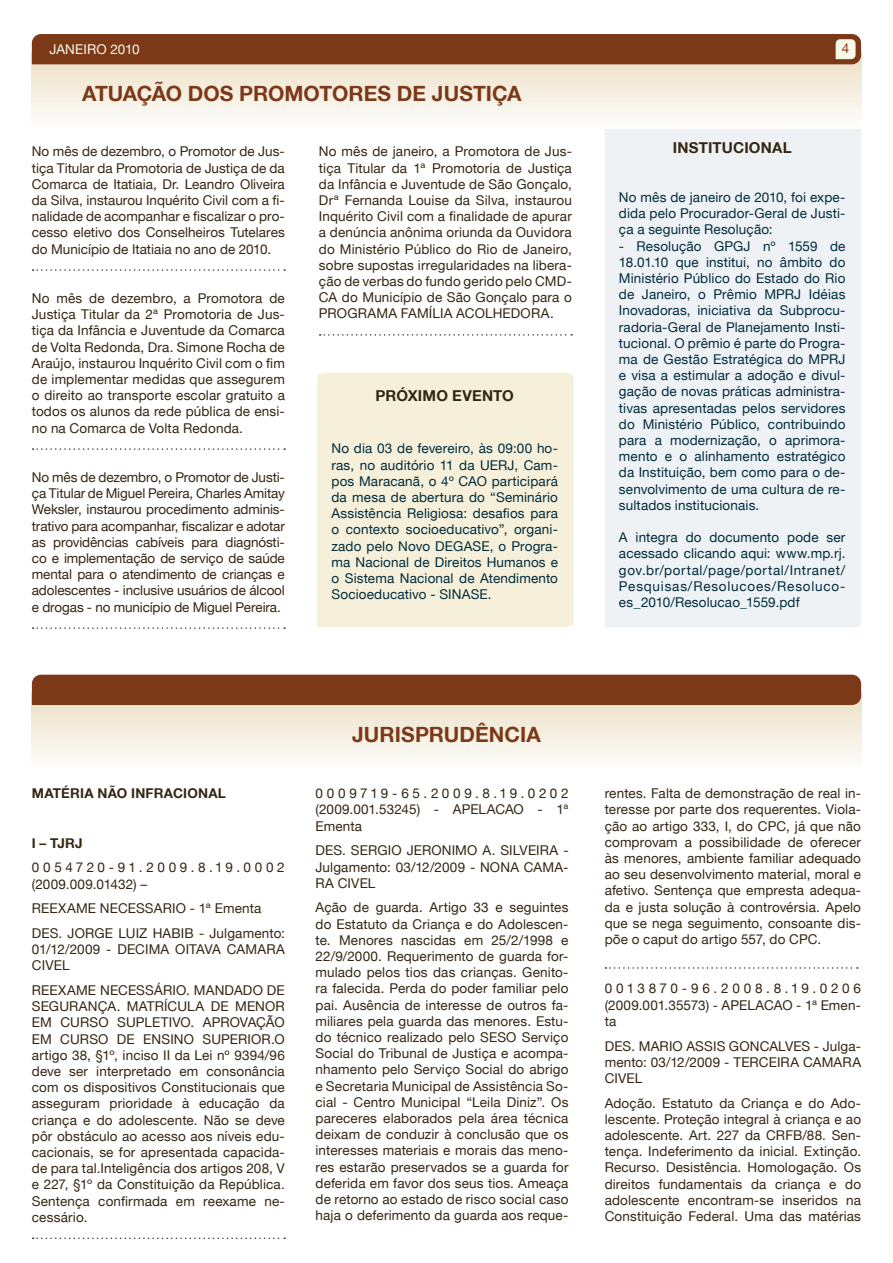
<style>
.page{position:relative;width:893px;height:1263px;background:#fff}
.page>*{position:absolute;margin:0;border:0;box-sizing:border-box;transform-origin:0 0}
.t1{font:700 21px "Helvetica Neue LT";color:#7c3918}
.t2{font:700 15px "Helvetica Neue LT";letter-spacing:.01em;color:#342612}
.t3{font:13.5px/16.2px "Helvetica Neue LT";letter-spacing:.01em;color:#342612;text-align:justify}
.t4{font:13.5px/16.2px "Helvetica Neue LT";letter-spacing:.01em;color:#002c3d;text-align:justify}
.t5{font:13.5px/16.2px "Helvetica Neue LT";letter-spacing:.235em;color:#342612}
.t6{font:700 13.5px "Helvetica Neue LT";letter-spacing:.015em;color:#342612}
.t7{font:13.5px "Helvetica Neue LT";color:#f9f9e9}
.t8{font:13.5px "Helvetica Neue LT";color:#7c3918}
</style>
<div class="page">
<svg style="left:33px;top:1237px;width:252px;height:2px"></svg>
<svg style="left:605px;top:967px;width:253px;height:2px"></svg>
<div style="left:605px;top:129px;width:256px;height:498px;background:#eff2f5"></div>
<div style="left:317px;top:373px;width:257px;height:254px;background:#f6f0da"></div>
<svg style="left:32px;top:705px;width:829px;height:53px;background:#f4eedf"></svg>
<div style="left:32px;top:675px;width:829px;height:30px;background:#7c3918"></div>
<svg style="left:32px;top:64px;width:829px;height:53px;background:#f3ecde"></svg>
<div style="left:32px;top:34px;width:829px;height:30px;background:#7c3918"></div>
<svg style="left:33px;top:269px;width:252px;height:2px"></svg>
<svg style="left:33px;top:448px;width:252px;height:2px"></svg>
<svg style="left:33px;top:627px;width:252px;height:2px"></svg>
<svg style="left:320px;top:334px;width:252px;height:2px"></svg>
<p class="t7" style="left:49px;top:41px;width:92px">JANEIRO 2010</p>
<p class="t8" style="left:842px;top:41px;width:9px">4</p>
<h1 class="t1" style="left:82px;top:81px;width:441px">ATUAÇÃO DOS PROMOTORES DE JUSTIÇA</h1>
<p class="t3" style="left:32px;top:143px;width:255px">No mês de dezembro, o Promotor de Jus&shy;tiça Titular da Promotoria de Justiça de da Comarca de Itatiaia, Dr. Leandro Oliveira da Silva, instaurou Inquérito Civil com a fi&shy;nalidade de acompanhar e fiscalizar o pro&shy;cesso eletivo dos Conselheiros Tutelares do Município de Itatiaia no ano de 2010.</p>
<p class="t3" style="left:32px;top:290px;width:255px">No mês de dezembro, a Promotora de Justiça Titular da 2ª Promotoria de Jus&shy;tiça da Infância e Juventude da Comarca de Volta Redonda, Dra. Simone Rocha de Araújo, instaurou Inquérito Civil com o fim de implementar medidas que assegurem o direito ao transporte escolar gratuito a todos os alunos da rede pública de ensi&shy;no na Comarca de Volta Redonda.</p>
<p class="t3" style="left:32px;top:469px;width:255px">No mês de dezembro, o Promotor de Justi&shy;ça Titular de Miguel Pereira, Charles Amitay Weksler, instaurou procedimento adminis&shy;trativo para acompanhar, fiscalizar e adotar as providências cabíveis para diagnósti&shy;co e implementação de serviço de saúde mental para o atendimento de crianças e adolescentes - inclusive usuários de álcool e drogas - no município de Miguel Pereira.</p>
<p class="t3" style="left:319px;top:143px;width:255px">No mês de janeiro, a Promotora de Jus&shy;tiça Titular da 1ª Promotoria de Justiça da Infância e Juventude de São Gonçalo, Drª Fernanda Louise da Silva, instaurou Inquérito Civil com a finalidade de apurar a denúncia anônima oriunda da Ouvidora do Ministério Público do Rio de Janeiro, sobre supostas irregularidades na libera&shy;ção de verbas do fundo gerido pelo CMD-CA do Município de São Gonçalo para o PROGRAMA FAMÍLIA ACOLHEDORA.</p>
<p class="t2" style="left:375px;top:386px;width:140px">PRÓXIMO EVENTO</p>
<p class="t4" style="left:331px;top:440px;width:228px">No dia 03 de fevereiro, às 09:00 ho&shy;ras, no auditório 11 da UERJ, Cam&shy;pos Maracanã, o 4º CAO participará da mesa de abertura do “Seminário Assistência Religiosa: desafios para o contexto socioeducativo”, organi&shy;zado pelo Novo DEGASE, o Progra&shy;ma Nacional de Direitos Humanos e o Sistema Nacional de Atendimento Socioeducativo - SINASE.</p>
<p class="t2" style="left:673px;top:139px;width:120px">INSTITUCIONAL</p>
<p class="t4" style="left:619px;top:189px;width:228px">No mês de janeiro de 2010, foi expe&shy;dida pelo Procurador-Geral de Justi&shy;ça a seguinte Resolução:</p>
<p class="t4" style="left:619px;top:237px;width:228px">- Resolução GPGJ nº 1559 de 18.01.10 que institui, no âmbito do Ministério Público do Estado do Rio de Janeiro, o Prêmio MPRJ Idéias Inovadoras, iniciativa da Subprocu&shy;radoria-Geral de Planejamento Insti&shy;tucional. O prêmio é parte do Progra&shy;ma de Gestão Estratégica do MPRJ e visa a estimular a adoção e divul&shy;gação de novas práticas administra&shy;tivas apresentadas pelos servidores do Ministério Público, contribuindo para a modernização, o aprimora&shy;mento e o alinhamento estratégico da Instituição, bem como para o de&shy;senvolvimento de uma cultura de re&shy;sultados institucionais.</p>
<p class="t4" style="left:619px;top:529px;width:228px">A integra do documento pode ser acessado clicando aqui: www.mp.rj. gov.br/portal/page/portal/Intranet/ Pesquisas/Resolucoes/Resoluco&shy;es_2010/Resolucao_1559.pdf</p>
<p class="t6" style="left:32px;top:785px;width:196px">MATÉRIA NÃO INFRACIONAL</p>
<p class="t6" style="left:32px;top:834px;width:52px">I – TJRJ</p>
<p class="t5" style="left:32px;top:859px;width:254px">0054720-91.2009.8.19.0002 (2009.009.01432) –</p>
<p class="t3" style="left:32px;top:896px;width:255px;line-height:24.8px">REEXAME NECESSARIO - 1ª Ementa<br>DES. JORGE LUIZ HABIB - Julgamento:</p>
<p class="t3" style="left:32px;top:941px;width:255px">01/12/2009 - DECIMA OITAVA CAMARA<br>CIVEL</p>
<p class="t3" style="left:32px;top:982px;width:255px">REEXAME NECESSÁRIO. MANDADO DE SEGURANÇA. MATRÍCULA DE MENOR EM CURSO SUPLETIVO. APROVAÇÃO EM CURSO DE ENSINO SUPERIOR.O artigo 38, §1º, inciso II da Lei nº 9394/96 deve ser interpretado em consonância com os dispositivos Constitucionais que asseguram prioridade à educação da criança e do adolescente. Não se deve pôr obstáculo ao acesso aos níveis edu&shy;cacionais, se for apresentada capacida&shy;de para tal.Inteligência dos artigos 208, V e 227, §1º da Constituição da República.<br>Sentença confirmada em reexame ne&shy;cessário.</p>
<h1 class="t1" style="left:352px;top:721px;width:190px">JURISPRUDÊNCIA</h1>
<p class="t3" style="left:315px;top:785px;width:255px">0009719-65.2009.8.19.0202 (2009.001.53245) - APELACAO - 1ª Ementa</p>
<p class="t3" style="left:315px;top:842px;width:255px">DES. SERGIO JERONIMO A. SILVEIRA - Julgamento: 03/12/2009 - NONA CAMA-RA CIVEL</p>
<p class="t3" style="left:315px;top:899px;width:255px">Ação de guarda. Artigo 33 e seguintes do Estatuto da Criança e do Adolescen&shy;te. Menores nascidas em 25/2/1998 e 22/9/2000. Requerimento de guarda for&shy;mulado pelos tios das crianças. Genito&shy;ra falecida. Perda do poder familiar pelo pai. Ausência de interesse de outros fa&shy;miliares pela guarda das menores. Estu&shy;do técnico realizado pelo SESO Serviço Social do Tribunal de Justiça e acompa&shy;nhamento pelo Serviço Social do abrigo e Secretaria Municipal de Assistência So&shy;cial - Centro Municipal “Leila Diniz”. Os pareceres elaborados pela área técnica deixam de conduzir à conclusão que os interesses materiais e morais das meno&shy;res estarão preservados se a guarda for deferida em favor dos seus tios. Ameaça de retorno ao estado de risco social caso haja o deferimento da guarda aos reque-</p>
<p class="t3" style="left:605px;top:785px;width:258px">rentes. Falta de demonstração de real in&shy;teresse por parte dos requerentes. Viola&shy;ção ao artigo 333, I, do CPC, já que não comprovam a possibilidade de oferecer às menores, ambiente familiar adequado ao seu desenvolvimento material, moral e afetivo. Sentença que empresta adequa&shy;da e justa solução à controvérsia. Apelo que se nega seguimento, consoante dis&shy;põe o caput do artigo 557, do CPC.</p>
<p class="t3" style="left:605px;top:980px;width:258px">0013870-96.2008.8.19.0206 (2009.001.35573) - APELACAO - 1ª Emen&shy;ta</p>
<p class="t3" style="left:605px;top:1037px;width:258px">DES. MARIO ASSIS GONCALVES - Julga&shy;mento: 03/12/2009 - TERCEIRA CAMARA CIVEL</p>
<p class="t3" style="left:605px;top:1094px;width:258px">Adoção. Estatuto da Criança e do Ado&shy;lescente. Proteção integral à criança e ao adolescente. Art. 227 da CRFB/88. Sen&shy;tença. Indeferimento da inicial. Extinção.<br>Recurso. Desistência. Homologação. Os direitos fundamentais da criança e do adolescente encontram-se inseridos na Constituição Federal. Uma das matérias</p>
</div>
